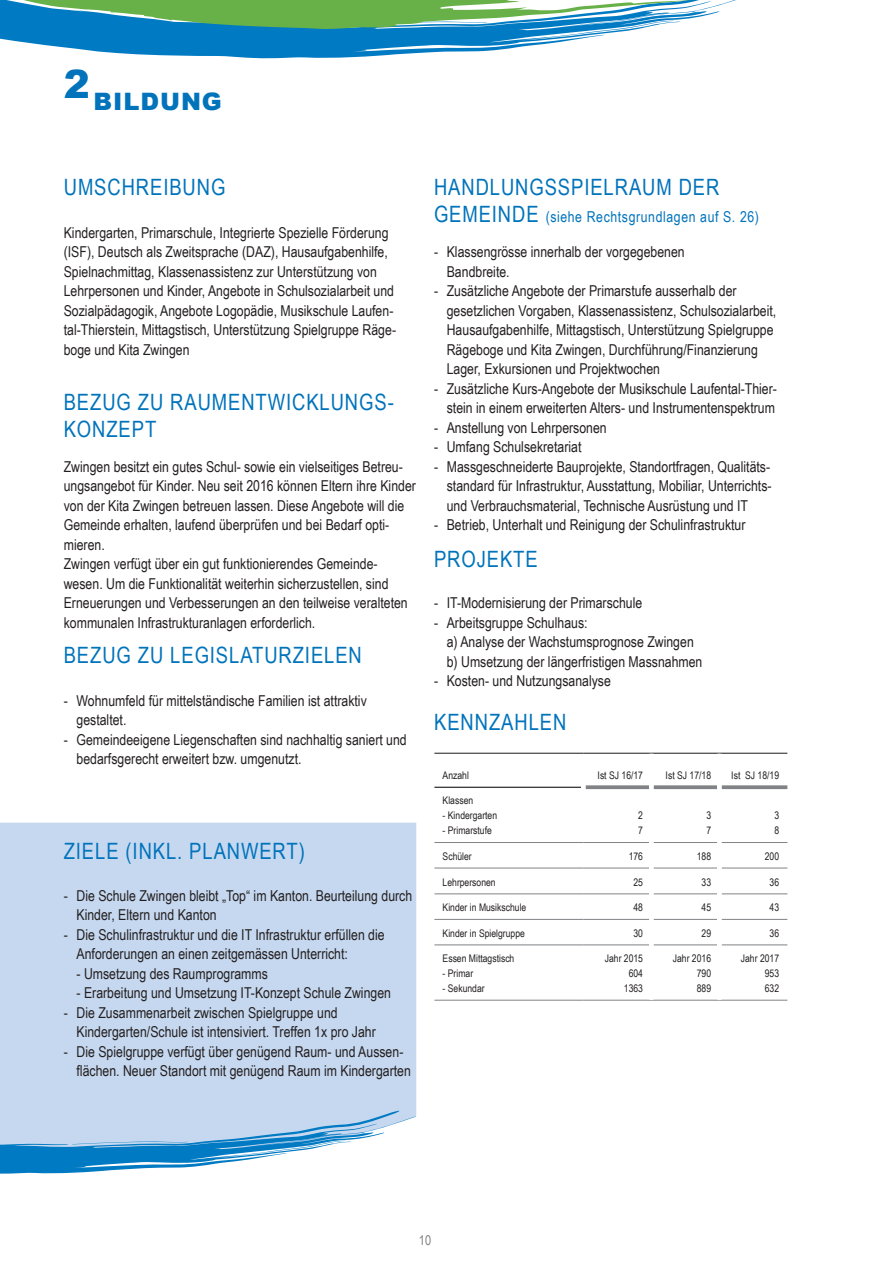
<style>
.page{position:relative;width:893px;height:1263px;background:#fff}
.page>*{position:absolute;margin:0;border:0;box-sizing:border-box;transform-origin:0 0}
.t1{font:900 24px "Arial";letter-spacing:.04em;color:#0173bb}
.t2{font:22.5px/27px "Arial Narrow";letter-spacing:.04em;color:#0173bb}
.t3{font:15px/19.5px "Arial Narrow";color:#231f20}
.t4{font:15px "Arial Narrow";letter-spacing:.04em;color:#0173bb}
.t5{font:13.5px "Arial Narrow";color:#808285}
.t6{font:10.5px/15px "Arial Narrow";color:#231f20}
.s1{font-size:22.5px}
</style>
<div class="page">
<svg style="left:0;top:0;width:736px;height:59px"></svg>
<div style="left:0;top:823px;width:416px;height:254px;background:#c6d8ef"></div>
<svg style="left:0;top:1077px;width:416px;height:97px"></svg>
<hr style="left:434px;top:787px;width:147px;height:1px;background:#000">
<svg style="left:585px;top:785px;width:64px;height:4px"></svg>
<svg style="left:654px;top:785px;width:63px;height:4px"></svg>
<svg style="left:722px;top:785px;width:65px;height:4px"></svg>
<hr style="left:434px;top:753px;width:149px;height:1px;background:#231f20">
<hr style="left:583px;top:753px;width:68px;height:1px;background:#231f20">
<hr style="left:651px;top:753px;width:68px;height:1px;background:#231f20">
<hr style="left:719px;top:753px;width:68px;height:1px;background:#231f20">
<hr style="left:434px;top:842px;width:149px;height:1px;background:#808285">
<hr style="left:583px;top:842px;width:66px;height:1px;background:#808285">
<hr style="left:654px;top:842px;width:63px;height:1px;background:#808285">
<hr style="left:722px;top:842px;width:65px;height:1px;background:#808285">
<hr style="left:434px;top:868px;width:149px;height:1px;background:#808285">
<hr style="left:583px;top:868px;width:66px;height:1px;background:#808285">
<hr style="left:654px;top:868px;width:63px;height:1px;background:#808285">
<hr style="left:722px;top:868px;width:65px;height:1px;background:#808285">
<hr style="left:434px;top:893px;width:149px;height:1px;background:#808285">
<hr style="left:583px;top:893px;width:66px;height:1px;background:#808285">
<hr style="left:654px;top:893px;width:63px;height:1px;background:#808285">
<hr style="left:722px;top:893px;width:65px;height:1px;background:#808285">
<hr style="left:434px;top:919px;width:149px;height:1px;background:#808285">
<hr style="left:583px;top:919px;width:66px;height:1px;background:#808285">
<hr style="left:654px;top:919px;width:63px;height:1px;background:#808285">
<hr style="left:722px;top:919px;width:65px;height:1px;background:#808285">
<hr style="left:434px;top:944px;width:149px;height:1px;background:#808285">
<hr style="left:583px;top:944px;width:66px;height:1px;background:#808285">
<hr style="left:654px;top:944px;width:63px;height:1px;background:#808285">
<hr style="left:722px;top:944px;width:65px;height:1px;background:#808285">
<hr style="left:434px;top:1000px;width:149px;height:1px;background:#808285">
<hr style="left:583px;top:1000px;width:68px;height:1px;background:#808285">
<hr style="left:651px;top:1000px;width:68px;height:1px;background:#808285">
<hr style="left:719px;top:1000px;width:68px;height:1px;background:#808285">
<h1 class="t1" style="left:64px;top:84px;width:160px"><sup>2</sup> BILDUNG</h1>
<h2 class="t2" style="left:64px;top:173px;width:163px">UMSCHREIBUNG</h2>
<p class="t3" style="left:64px;top:222px;width:334px">Kindergarten, Primarschule, Integrierte Spezielle Förderung (ISF), Deutsch als Zweitsprache (DAZ), Hausaufgabenhilfe, Spielnachmittag, Klassenassistenz zur Unterstützung von Lehrpersonen und Kinder, Angebote in Schulsozialarbeit und Sozialpädagogik, Angebote Logopädie, Musikschule Laufen&shy;tal-Thierstein, Mittagstisch, Unterstützung Spielgruppe Räge&shy;boge und Kita Zwingen</p>
<h2 class="t2" style="left:64px;top:388px;width:332px">BEZUG ZU RAUMENTWICKLUNGS-<br>KONZEPT</h2>
<p class="t3" style="left:64px;top:456px;width:354px">Zwingen besitzt ein gutes Schul- sowie ein vielseitiges Betreu&shy;ungsangebot für Kinder. Neu seit 2016 können Eltern ihre Kinder von der Kita Zwingen betreuen lassen. Diese Angebote will die Gemeinde erhalten, laufend überprüfen und bei Bedarf opti&shy;mieren.<br>Zwingen verfügt über ein gut funktionierendes Gemeinde&shy;wesen. Um die Funktionalität weiterhin sicherzustellen, sind Erneuerungen und Verbesserungen an den teilweise veralteten kommunalen Infrastrukturanlagen erforderlich.</p>
<h2 class="t2" style="left:64px;top:641px;width:300px">BEZUG ZU LEGISLATURZIELEN</h2>
<p class="t3" style="left:77px;top:690px;width:292px;text-indent:-13px">- Wohnumfeld für mittelständische Familien ist attraktiv gestaltet.</p>
<p class="t3" style="left:77px;top:729px;width:332px;text-indent:-13px">- Gemeindeeigene Liegenschaften sind nachhaltig saniert und bedarfsgerecht erweitert bzw. umgenutzt.</p>
<h2 class="t2" style="left:64px;top:836px;width:243px">ZIELE (INKL. PLANWERT)</h2>
<p class="t3" style="left:77px;top:885px;width:337px;text-indent:-13px">- Die Schule Zwingen bleibt „Top“ im Kanton. Beurteilung durch<br>Kinder, Eltern und Kanton</p>
<p class="t3" style="left:77px;top:924px;width:310px;text-indent:-13px">- Die Schulinfrastruktur und die IT Infrastruktur erfüllen die<br>Anforderungen an einen zeitgemässen Unterricht:</p>
<p class="t3" style="left:77px;top:963px;width:193px">- Umsetzung des Raumprogramms</p>
<p class="t3" style="left:77px;top:982px;width:316px">- Erarbeitung und Umsetzung IT-Konzept Schule Zwingen</p>
<p class="t3" style="left:77px;top:1002px;width:301px;text-indent:-13px">- Die Zusammenarbeit zwischen Spielgruppe und<br>Kindergarten/Schule ist intensiviert. Treffen 1x pro Jahr</p>
<p class="t3" style="left:77px;top:1041px;width:336px;text-indent:-13px">- Die Spielgruppe verfügt über genügend Raum- und Aussen&shy;flächen. Neuer Standort mit genügend Raum im Kindergarten</p>
<h2 class="t2" style="left:434px;top:173px;width:287px">HANDLUNGSSPIELRAUM DER</h2>
<p class="t4" style="left:434px;top:206px;width:326px"><span class="s1">GEMEINDE</span> (siehe Rechtsgrundlagen auf S. 26)</p>
<p class="t3" style="left:447px;top:241px;width:239px;text-indent:-13px">- Klassengrösse innerhalb der vorgegebenen<br>Bandbreite.</p>
<p class="t3" style="left:447px;top:280px;width:331px;text-indent:-13px">- Zusätzliche Angebote der Primarstufe ausserhalb der gesetzlichen Vorgaben, Klassenassistenz, Schulsozialarbeit, Hausaufgabenhilfe, Mittagstisch, Unterstützung Spielgruppe Rägeboge und Kita Zwingen, Durchführung/Finanzierung Lager, Exkursionen und Projektwochen</p>
<p class="t3" style="left:434px;top:378px;width:344px;text-align:right">- Zusätzliche Kurs-Angebote der Musikschule Laufental-Thier&shy;stein in einem erweiterten Alters- und Instrumentenspektrum</p>
<p class="t3" style="left:434px;top:417px;width:174px">- Anstellung von Lehrpersonen</p>
<p class="t3" style="left:434px;top:436px;width:149px">- Umfang Schulsekretariat</p>
<p class="t3" style="left:447px;top:456px;width:326px;text-align:justify;text-indent:-13px">- Massgeschneiderte Bauprojekte, Standortfragen, Qualitäts&shy;standard für Infrastruktur, Ausstattung, Mobiliar, Unterrichts&shy;und Verbrauchsmaterial, Technische Ausrüstung und IT</p>
<p class="t3" style="left:434px;top:514px;width:313px">- Betrieb, Unterhalt und Reinigung der Schulinfrastruktur</p>
<h2 class="t2" style="left:434px;top:545px;width:105px">PROJEKTE</h2>
<p class="t3" style="left:434px;top:592px;width:210px">- IT-Modernisierung der Primarschule</p>
<p class="t3" style="left:447px;top:612px;width:257px;text-indent:-13px">- Arbeitsgruppe Schulhaus:<br>a) Analyse der Wachstumsprognose Zwingen b) Umsetzung der längerfristigen Massnahmen</p>
<p class="t3" style="left:434px;top:670px;width:178px">- Kosten- und Nutzungsanalyse</p>
<h2 class="t2" style="left:434px;top:708px;width:134px">KENNZAHLEN</h2>
<p class="t6" style="left:443px;top:767px;width:28px">Anzahl</p>
<p class="t6" style="left:598px;top:767px;width:47px">Ist SJ 16/17</p>
<p class="t6" style="left:666px;top:767px;width:47px">Ist SJ 17/18</p>
<p class="t6" style="left:731px;top:767px;width:49px">Ist SJ 18/19</p>
<p class="t6" style="left:443px;top:793px;width:32px">Klassen</p>
<p class="t6" style="left:443px;top:808px;width:56px">- Kindergarten</p>
<p class="t6" style="left:443px;top:823px;width:51px">- Primarstufe</p>
<p class="t6" style="left:638px;top:808px;width:6px">2<br>7</p>
<p class="t6" style="left:706px;top:808px;width:6px">3<br>7</p>
<p class="t6" style="left:774px;top:808px;width:6px">3<br>8</p>
<p class="t6" style="left:443px;top:848px;width:31px">Schüler</p>
<p class="t6" style="left:629px;top:848px;width:16px">176</p>
<p class="t6" style="left:697px;top:848px;width:16px">188</p>
<p class="t6" style="left:765px;top:848px;width:16px">200</p>
<p class="t6" style="left:443px;top:874px;width:55px">Lehrpersonen</p>
<p class="t6" style="left:633px;top:874px;width:11px">25</p>
<p class="t6" style="left:702px;top:874px;width:11px">33</p>
<p class="t6" style="left:770px;top:874px;width:11px">36</p>
<p class="t6" style="left:443px;top:900px;width:85px">Kinder in Musikschule</p>
<p class="t6" style="left:633px;top:900px;width:11px">48</p>
<p class="t6" style="left:702px;top:900px;width:11px">45</p>
<p class="t6" style="left:770px;top:900px;width:11px">43</p>
<p class="t6" style="left:443px;top:925px;width:84px">Kinder in Spielgruppe</p>
<p class="t6" style="left:633px;top:925px;width:11px">30</p>
<p class="t6" style="left:702px;top:925px;width:11px">29</p>
<p class="t6" style="left:770px;top:925px;width:11px">36</p>
<p class="t6" style="left:443px;top:950px;width:73px">Essen Mittagstisch</p>
<p class="t6" style="left:443px;top:965px;width:32px">- Primar</p>
<p class="t6" style="left:443px;top:980px;width:44px">- Sekundar</p>
<p class="t6" style="left:605px;top:950px;width:40px;text-align:right">Jahr 2015<br>604<br>1363</p>
<p class="t6" style="left:697px;top:950px;width:16px;text-align:justify;text-indent:-24px">Jahr 2016<br>790<br>889</p>
<p class="t6" style="left:765px;top:950px;width:16px;text-align:justify;text-indent:-24px">Jahr 2017<br>953<br>632</p>
<p class="t5" style="left:419px;top:1230px;width:14px">10</p>
</div>
